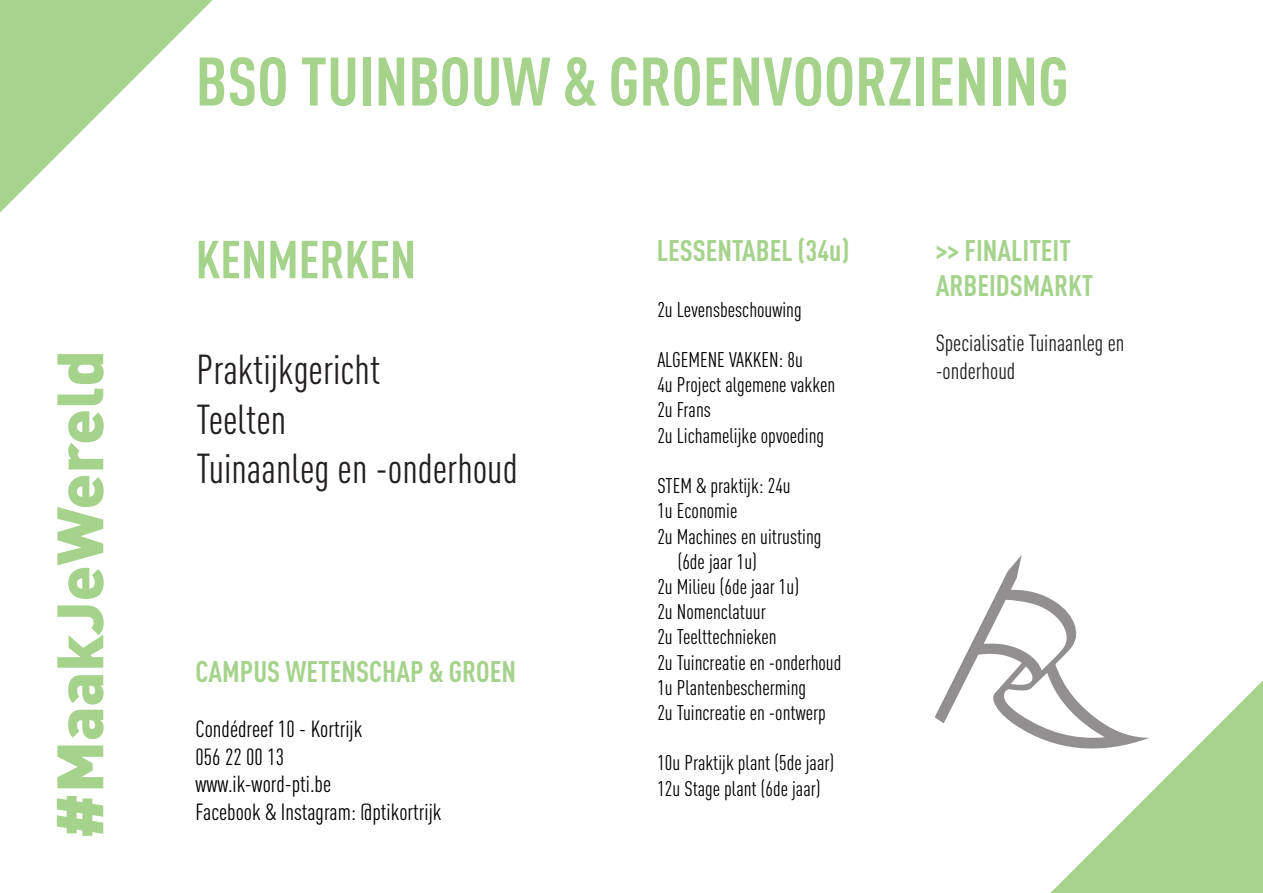
<style>
.page{position:relative;width:1263px;height:893px;background:#fff}
.page>*{position:absolute;margin:0;border:0;box-sizing:border-box;transform-origin:0 0}
.t1{font:700 condensed 67.5px "DINOT";color:#a6d38c}
.t2{font:900 64.5px "DINOT";color:#a6d38c}
.t3{font:700 condensed 52.5px "DINOT";color:#a6d38c}
.t4{font:condensed 41.25px "DINOT";color:#231f20}
.t5{font:700 condensed 29.4px "DINOT";color:#a6d38c}
.t6{font:condensed 23.1px "DINOT";color:#000}
.t7{font:condensed 23.1px "DINOT";color:#231f20}
.t8{font:condensed 21px "DINOT";color:#000}
</style>
<div class="page">
<svg style="left:0;top:0;width:213px;height:213px"></svg>
<svg style="left:1050px;top:680px;width:213px;height:213px;fill:#a7d38c"></svg>
<svg style="left:936px;top:555px;width:212px;height:195px"></svg>
<p class="t2" style="left:36px;top:839px;width:490px;rotate:-90deg">#MaakJeWereld</p>
<p class="t1" style="left:196px;top:41px;width:875px">BSO TUINBOUW &amp; GROENVOORZIENING</p>
<p class="t3" style="left:196px;top:228px;width:222px">KENMERKEN</p>
<p class="t4" style="left:197px;top:346px;width:185px">Praktijkgericht</p>
<p class="t4" style="left:197px;top:395px;width:91px">Teelten</p>
<p class="t4" style="left:197px;top:445px;width:323px">Tuinaanleg en -onderhoud</p>
<p class="t5" style="left:196px;top:653px;width:322px">CAMPUS WETENSCHAP &amp; GROEN</p>
<p class="t6" style="left:196px;top:715px;width:168px">Condédreef 10 - Kortrijk</p>
<p class="t6" style="left:196px;top:743px;width:90px">056 22 00 13</p>
<p class="t6" style="left:196px;top:771px;width:137px">www.ik-word-pti.be</p>
<p class="t6" style="left:196px;top:799px;width:247px">Facebook &amp; Instagram: @ptikortrijk</p>
<p class="t5" style="left:657px;top:232px;width:194px">LESSENTABEL (34u)</p>
<p class="t8" style="left:657px;top:297px;width:146px">2u Levensbeschouwing</p>
<p class="t8" style="left:657px;top:347px;width:147px">ALGEMENE VAKKEN: 8u</p>
<p class="t8" style="left:657px;top:373px;width:180px">4u Project algemene vakken</p>
<p class="t8" style="left:657px;top:398px;width:55px">2u Frans</p>
<p class="t8" style="left:657px;top:423px;width:168px">2u Lichamelijke opvoeding</p>
<p class="t8" style="left:657px;top:473px;width:135px">STEM &amp; praktijk: 24u</p>
<p class="t8" style="left:657px;top:499px;width:82px">1u Economie</p>
<p class="t8" style="left:657px;top:524px;width:166px">2u Machines en uitrusting</p>
<p class="t8" style="left:678px;top:549px;width:81px">(6de jaar 1u)</p>
<p class="t8" style="left:657px;top:574px;width:143px">2u Milieu (6de jaar 1u)</p>
<p class="t8" style="left:657px;top:599px;width:110px">2u Nomenclatuur</p>
<p class="t8" style="left:657px;top:625px;width:121px">2u Teelttechnieken</p>
<p class="t8" style="left:657px;top:650px;width:186px">2u Tuincreatie en -onderhoud</p>
<p class="t8" style="left:657px;top:675px;width:150px">1u Plantenbescherming</p>
<p class="t8" style="left:657px;top:700px;width:170px">2u Tuincreatie en -ontwerp</p>
<p class="t8" style="left:657px;top:751px;width:178px">10u Praktijk plant (5de jaar)</p>
<p class="t8" style="left:657px;top:776px;width:165px">12u Stage plant (6de jaar)</p>
<p class="t5" style="left:936px;top:232px;width:137px">&gt;&gt; FINALITEIT</p>
<p class="t5" style="left:936px;top:268px;width:159px">ARBEIDSMARKT</p>
<p class="t7" style="left:936px;top:330px;width:190px">Specialisatie Tuinaanleg en</p>
<p class="t7" style="left:936px;top:357px;width:81px">-onderhoud</p>
</div>
